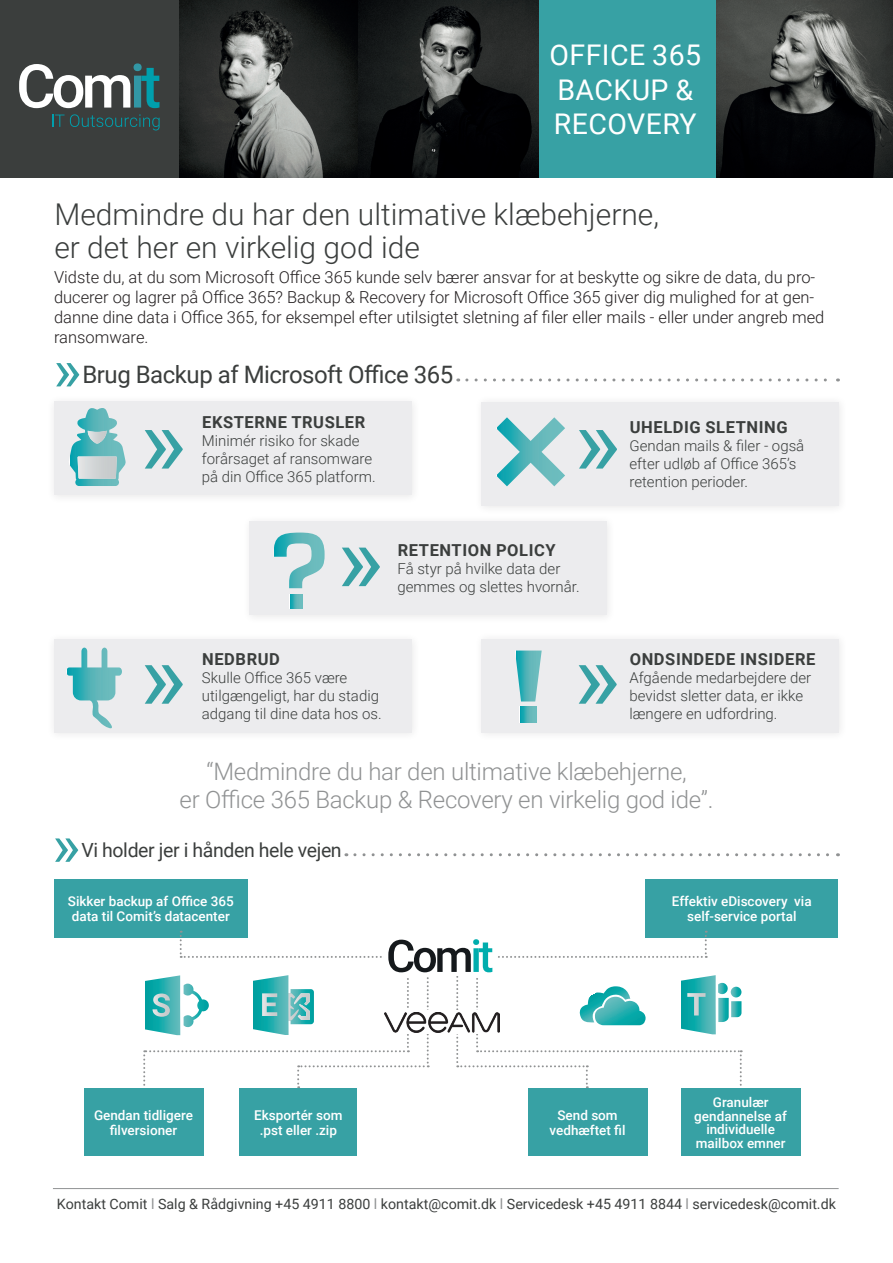
<style>
.page{position:relative;width:893px;height:1263px;background:#fff}
.page>*{position:absolute;margin:0;border:0;box-sizing:border-box;transform-origin:0 0}
.t1{font:99px "Roboto";color:#37a1a4}
.t2{font:60px "Roboto";color:#37a1a4}
.t3{font:300 30px/33px "Roboto";color:#3b3e3d}
.t4{font:28.5px/34.5px "Roboto";letter-spacing:.015em;color:#fff}
.t5{font:300 24px/28.5px "Roboto";letter-spacing:-.01em;color:#909293;text-align:center}
.t6{font:24px "Roboto";letter-spacing:-.02em;color:#3b3e3d}
.t7{font:19.5px "Roboto";letter-spacing:-.02em;color:#3b3e3d}
.t8{font:300 16.5px/19.8px "Roboto";color:#231f20}
.t9{font:700 16.5px "Roboto";letter-spacing:.035em;color:#3b3e3d}
.t10{font:300 15px/18px "Roboto";color:#3b3e3d}
.t11{font:14.25px "Roboto";color:#3b3e3d}
.t12{font:500 13.5px/15px "Roboto";color:#fff;text-align:center}
.s1{color:#909293}
</style>
<div class="page">
<div style="left:646px;top:879px;width:192px;height:58px;background:#37a1a4"></div>
<div style="left:54px;top:880px;width:194px;height:58px;background:#37a1a4"></div>
<div style="left:536px;top:0;width:179px;height:178px;background:#37a1a4"></div>
<svg style="left:467px;top:378px;width:371px;height:3px"></svg>
<svg style="left:355px;top:853px;width:483px;height:3px"></svg>
<div style="left:47px;top:394px;width:373px;height:110px;background:#231f20;opacity:.1"></div>
<div style="left:54px;top:402px;width:357px;height:93px;background:#ececee"></div>
<div style="left:474px;top:394px;width:374px;height:121px;background:#fbfbfb"></div>
<div style="left:482px;top:402px;width:357px;height:104px;background:#ececee"></div>
<svg style="left:69px;top:408px;width:57px;height:78px"></svg>
<svg style="left:496px;top:417px;width:69px;height:69px"></svg>
<div style="left:242px;top:514px;width:374px;height:110px;background:#fbfbfb"></div>
<div style="left:250px;top:521px;width:357px;height:94px;background:#ececee"></div>
<svg style="left:274px;top:532px;width:51px;height:56px"></svg>
<svg style="left:289px;top:594px;width:13px;height:14px"></svg>
<div style="left:0;top:0;width:196px;height:178px;background:#3b3e3d"></div>
<img style="left:180px;top:0;width:179px;height:178px">
<img style="left:359px;top:0;width:179px;height:178px">
<svg style="left:19px;top:63px;width:141px;height:45px"></svg>
<svg style="left:52px;top:114px;width:108px;height:16px"></svg>
<img style="left:717px;top:0;width:176px;height:178px">
<div style="left:240px;top:1088px;width:117px;height:68px;background:#37a1a4"></div>
<div style="left:84px;top:1088px;width:119px;height:68px;background:#37a1a4"></div>
<div style="left:528px;top:1088px;width:119px;height:68px;background:#37a1a4"></div>
<div style="left:681px;top:1088px;width:119px;height:68px;background:#37a1a4"></div>
<div style="left:474px;top:632px;width:374px;height:110px;background:#fbfbfb"></div>
<div style="left:482px;top:639px;width:357px;height:94px;background:#ececee"></div>
<div style="left:47px;top:632px;width:373px;height:110px;background:#fbfbfb"></div>
<div style="left:54px;top:639px;width:357px;height:94px;background:#ececee"></div>
<svg style="left:66px;top:648px;width:56px;height:81px"></svg>
<svg style="left:515px;top:650px;width:27px;height:51px"></svg>
<svg style="left:520px;top:707px;width:17px;height:16px"></svg>
<svg style="left:143px;top:931px;width:599px;height:162px"></svg>
<hr style="left:53px;top:1188px;width:786px;height:1px;background:#909293">
<h3 class="t4" style="left:550px;top:37px;width:153px">OFFICE 365<br>BACKUP &amp;<br>RECOVERY</h3>
<h3 class="t3" style="left:54px;top:197px;width:606px">Medmindre du har den ultimative klæbehjerne, er det her en virkelig god ide</h3>
<p class="t8" style="left:54px;top:267px;width:772px">Vidste du, at du som Microsoft Office 365 kunde selv bærer ansvar for at beskytte og sikre de data, du pro&shy;ducerer og lagrer på Office 365? Backup &amp; Recovery for Microsoft Office 365 giver dig mulighed for at gen&shy;danne dine data i Office 365, for eksempel efter utilsigtet sletning af filer eller mails - eller under angreb med ransomware.</p>
<h3 class="t6" style="left:82px;top:357px;width:372px">Brug Backup af Microsoft Office 365</h3>
<h2 class="t2" style="left:53px;top:327px;width:30px">»</h2>
<p class="t9" style="left:202px;top:410px;width:165px">EKSTERNE TRUSLER</p>
<p class="t10" style="left:202px;top:431px;width:175px">Minimér risiko for skade forårsaget af ransomware på din Office 365 platform.</p>
<h1 class="t1" style="left:140px;top:371px;width:48px">»</h1>
<h1 class="t1" style="left:574px;top:371px;width:48px">»</h1>
<p class="t9" style="left:630px;top:415px;width:159px">UHELDIG SLETNING</p>
<p class="t10" style="left:629px;top:436px;width:176px">Gendan mails &amp; filer - også efter udløb af Office 365’s</p>
<p class="t10" style="left:629px;top:472px;width:120px">retention perioder.</p>
<h1 class="t1" style="left:337px;top:489px;width:48px">»</h1>
<p class="t9" style="left:398px;top:539px;width:159px">RETENTION POLICY</p>
<p class="t10" style="left:397px;top:559px;width:184px">Få styr på hvilke data der gemmes og slettes hvornår.</p>
<p class="t9" style="left:202px;top:648px;width:79px">NEDBRUD</p>
<p class="t10" style="left:202px;top:668px;width:181px">Skulle Office 365 være utilgængeligt, har du stadig adgang til dine data hos os.</p>
<h1 class="t1" style="left:140px;top:606px;width:48px">»</h1>
<h1 class="t1" style="left:574px;top:606px;width:48px">»</h1>
<p class="t9" style="left:630px;top:648px;width:187px">ONDSINDEDE INSIDERE</p>
<p class="t10" style="left:629px;top:668px;width:183px">Afgående medarbejdere der bevidst sletter data, er ikke</p>
<p class="t10" style="left:629px;top:704px;width:150px">længere en udfordring.</p>
<h3 class="t5" style="left:180px;top:756px;width:536px">“Medmindre du har den ultimative klæbehjerne,<br>er Office 365 Backup &amp; Recovery en virkelig god ide”.</h3>
<h2 class="t2" style="left:52px;top:803px;width:30px">»</h2>
<h3 class="t7" style="left:81px;top:836px;width:262px">Vi holder jer i hånden hele vejen</h3>
<p class="t12" style="left:68px;top:893px;width:167px;text-align:left">Sikker backup af Office 365 data til Comit’s datacenter</p>
<p class="t12" style="left:672px;top:893px;width:141px">Effektiv eDiscovery via self-service portal</p>
<p class="t12" style="left:94px;top:1107px;width:100px">Gendan tidligere filversioner</p>
<p class="t12" style="left:550px;top:1107px;width:78px">Send som vedhæftet fil</p>
<p class="t12" style="left:254px;top:1107px;width:90px">Eksportér som .pst eller .zip</p>
<p class="t12" style="left:694px;top:1095px;width:94px;line-height:13.5px">Granulær gendannelse af individuelle mailbox emner</p>
<p class="t11" style="left:57px;top:1194px;width:780px">Kontakt Comit <span class="s1">l</span> Salg &amp; Rådgivning +45 4911 8800 <span class="s1">l</span> kontakt@comit.dk <span class="s1">l</span> Servicedesk +45 4911 8844 <span class="s1">l</span> servicedesk@comit.dk</p>
</div>
